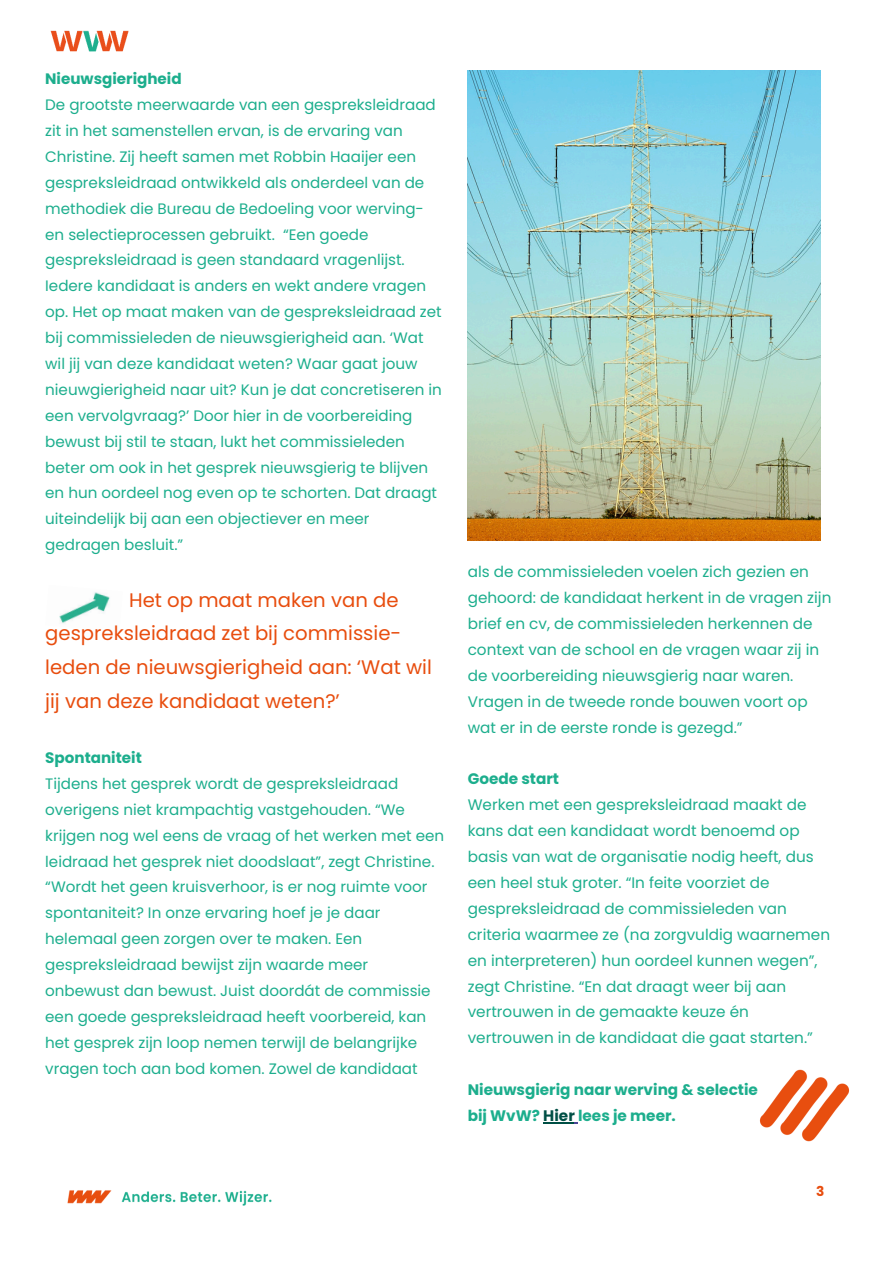
<style>
.page{position:relative;width:894px;height:1264px;background:#fff}
.page>*{position:absolute;margin:0;border:0;box-sizing:border-box;transform-origin:0 0}
.t1{font:19.65px/33.8px "Poppins";color:#e84d0e}
.t2{font:15.3px/25.8px "Poppins";color:#1cae8d}
.t3{font:700 15.3px/25.8px "Poppins";color:#1cae8d}
.t4{font:15.15px/26px "Poppins";color:#1cae8d}
.t5{font:700 15.15px "Poppins";color:#1cae8d}
.t6{font:700 13.65px "Poppins";color:#e84d0e}
.s1{color:#004f45}
</style>
<div class="page">
<img style="left:759px;top:1069px;width:91px;height:73px">
<img style="left:467px;top:70px;width:352px;height:471px">
<img style="left:67px;top:1190px;width:205px;height:16px">
<img style="left:59px;top:592px;width:51px;height:31px">
<hr style="left:543px;top:1122px;width:31px;height:1px;background:#004f45">
<img style="left:50px;top:30px;width:79px;height:22px">
<p class="t5" style="left:45px;top:70px;width:138px">Nieuwsgierigheid</p>
<p class="t4" style="left:45px;top:92px;width:398px">De grootste meerwaarde van een gespreksleidraad zit in het samenstellen ervan, is de ervaring van Christine. Zij heeft samen met Robbin Haaijer een gespreksleidraad ontwikkeld als onderdeel van de methodiek die Bureau de Bedoeling voor werving&shy;en selectieprocessen gebruikt. “Een goede gespreksleidraad is geen standaard vragenlijst.<br>Iedere kandidaat is anders en wekt andere vragen op. Het op maat maken van de gespreksleidraad zet bij commissieleden de nieuwsgierigheid aan. ‘Wat wil jij van deze kandidaat weten? Waar gaat jouw nieuwgierigheid naar uit? Kun je dat concretiseren in een vervolgvraag?’ Door hier in de voorbereiding bewust bij stil te staan, lukt het commissieleden beter om ook in het gesprek nieuwsgierig te blijven en hun oordeel nog even op te schorten. Dat draagt uiteindelijk bij aan een objectiever en meer gedragen besluit.”</p>
<p class="t1" style="left:45px;top:583px;width:388px;text-indent:84px">Het op maat maken van de gespreksleidraad zet bij commissie&shy;leden de nieuwsgierigheid aan: ‘Wat wil jij van deze kandidaat weten?’</p>
<p class="t5" style="left:45px;top:749px;width:98px">Spontaniteit</p>
<p class="t4" style="left:45px;top:770px;width:400px">Tijdens het gesprek wordt de gespreksleidraad overigens niet krampachtig vastgehouden. “We krijgen nog wel eens de vraag of het werken met een leidraad het gesprek niet doodslaat”, zegt Christine. “Wordt het geen kruisverhoor, is er nog ruimte voor spontaniteit? In onze ervaring hoef je je daar helemaal geen zorgen over te maken. Een gespreksleidraad bewijst zijn waarde meer onbewust dan bewust. Juist doordát de commissie een goede gespreksleidraad heeft voorbereid, kan het gesprek zijn loop nemen terwijl de belangrijke vragen toch aan bod komen. Zowel de kandidaat</p>
<p class="t2" style="left:467px;top:559px;width:365px">als de commissieleden voelen zich gezien en gehoord: de kandidaat herkent in de vragen zijn brief en cv, de commissieleden herkennen de context van de school en de vragen waar zij in de voorbereiding nieuwsgierig naar waren.<br>Vragen in de tweede ronde bouwen voort op wat er in de eerste ronde is gezegd.”</p>
<p class="t3" style="left:467px;top:766px;width:93px">Goede start</p>
<p class="t2" style="left:467px;top:792px;width:364px">Werken met een gespreksleidraad maakt de kans dat een kandidaat wordt benoemd op basis van wat de organisatie nodig heeft, dus een heel stuk groter. “In feite voorziet de gespreksleidraad de commissieleden van criteria waarmee ze (na zorgvuldig waarnemen en interpreteren) hun oordeel kunnen wegen”, zegt Christine. “En dat draagt weer bij aan vertrouwen in de gemaakte keuze én vertrouwen in de kandidaat die gaat starten.”</p>
<p class="t3" style="left:467px;top:1076px;width:291px">Nieuwsgierig naar werving &amp; selectie bij WvW? <span class="s1">Hier</span> lees je meer.</p>
<p class="t6" style="left:816px;top:1182px;width:10px">3</p>
</div>
